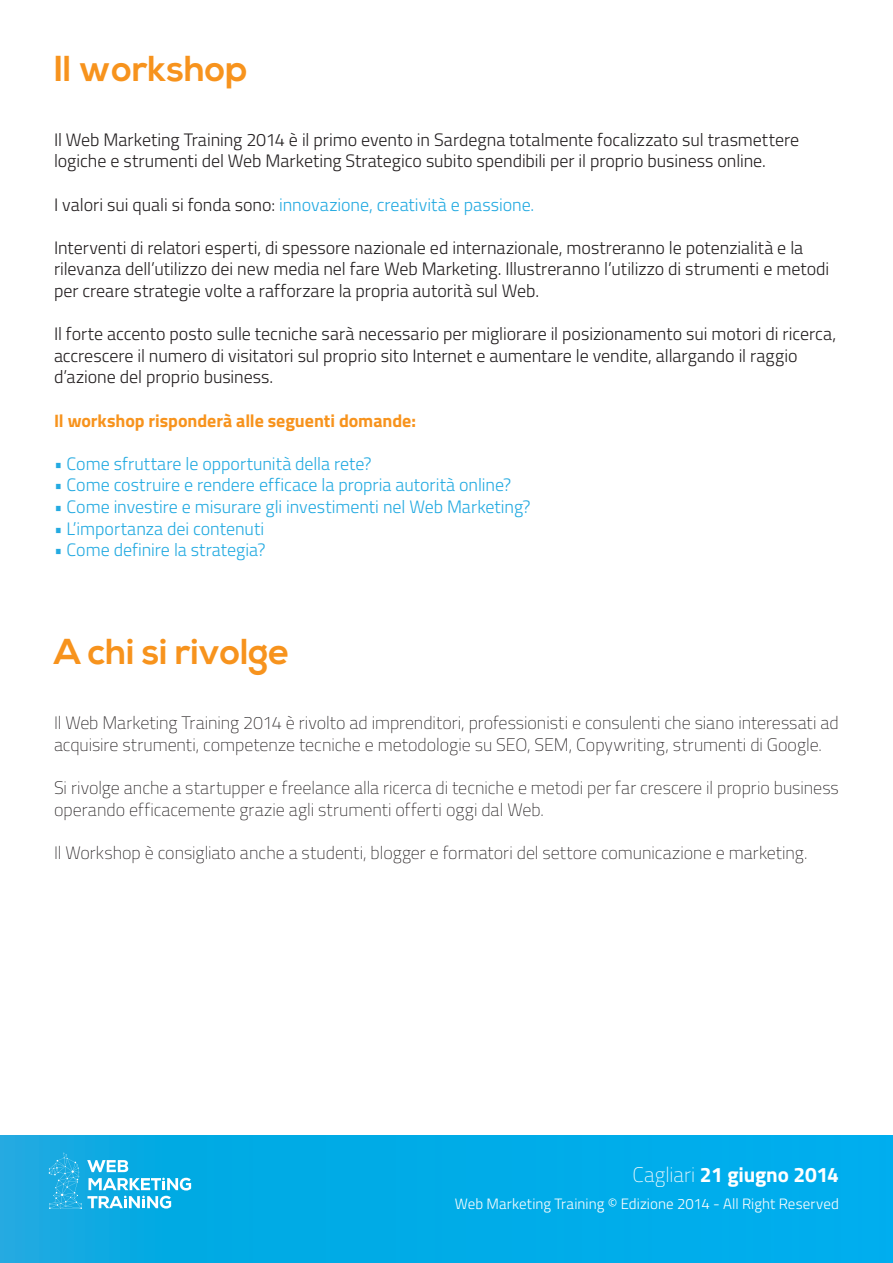
<style>
.page{position:relative;width:893px;height:1263px;background:#fff}
.page>*{position:absolute;margin:0;border:0;box-sizing:border-box;transform-origin:0 0}
.t1{font:700 36px "Nexa";color:#f7931d}
.t2{font:700 21px "Titillium";letter-spacing:-.01em;color:#fff}
.t3{font:300 18px/21.6px "Titillium";letter-spacing:-.005em;color:#231f20}
.t4{font:100 18px/21.6px "Titillium";letter-spacing:-.005em;color:#231f20}
.t5{font:300 18px "Titillium";letter-spacing:-.005em;color:#24aae1}
.t6{font:700 18px "Titillium";letter-spacing:-.005em;color:#f7931d}
.t7{font:300 15px "Titillium";letter-spacing:.005em;color:#fff}
.s1{color:#231f20}
.s2{font-weight:100}
</style>
<div class="page">
<svg style="left:0;top:1135px;width:893px;height:128px;background:#02abe7"></svg>
<svg style="left:49px;top:1153px;width:142px;height:56px;background:#3cbbe7"></svg>
<p class="t1" style="left:54px;top:48px;width:196px">Il workshop</p>
<p class="t3" style="left:54px;top:128px;width:747px">Il Web Marketing Training 2014 è il primo evento in Sardegna totalmente focalizzato sul trasmettere logiche e strumenti del Web Marketing Strategico subito spendibili per il proprio business online.</p>
<p class="t5" style="left:54px;top:191px;width:482px"><span class="s1">I valori sui quali si fonda sono:</span> innovazione, creatività e passione.</p>
<p class="t3" style="left:54px;top:236px;width:777px">Interventi di relatori esperti, di spessore nazionale ed internazionale, mostreranno le potenzialità e la rilevanza dell’utilizzo dei new media nel fare Web Marketing. Illustreranno l’utilizzo di strumenti e metodi per creare strategie volte a rafforzare la propria autorità sul Web.</p>
<p class="t3" style="left:54px;top:322px;width:784px">Il forte accento posto sulle tecniche sarà necessario per migliorare il posizionamento sui motori di ricerca, accrescere il numero di visitatori sul proprio sito Internet e aumentare le vendite, allargando il raggio d’azione del proprio business.</p>
<p class="t6" style="left:54px;top:407px;width:364px">Il workshop risponderà alle seguenti domande:</p>
<p class="t5" style="left:54px;top:450px;width:319px">• Come sfruttare le opportunità della rete?</p>
<p class="t5" style="left:54px;top:472px;width:459px">• Come costruire e rendere efficace la propria autorità online?</p>
<p class="t5" style="left:54px;top:494px;width:478px">• Come investire e misurare gli investimenti nel Web Marketing?</p>
<p class="t5" style="left:54px;top:515px;width:212px">• L’importanza dei contenuti</p>
<p class="t5" style="left:54px;top:537px;width:213px">• Come definire la strategia?</p>
<p class="t1" style="left:54px;top:631px;width:237px">A chi si rivolge</p>
<p class="t4" style="left:54px;top:711px;width:786px">Il Web Marketing Training 2014 è rivolto ad imprenditori, professionisti e consulenti che siano interessati ad acquisire strumenti, competenze tecniche e metodologie su SEO, SEM, Copywriting, strumenti di Google.</p>
<p class="t4" style="left:54px;top:776px;width:786px">Si rivolge anche a startupper e freelance alla ricerca di tecniche e metodi per far crescere il proprio business operando efficacemente grazie agli strumenti offerti oggi dal Web.</p>
<p class="t4" style="left:54px;top:841px;width:755px">Il Workshop è consigliato anche a studenti, blogger e formatori del settore comunicazione e marketing.</p>
<p class="t2" style="left:632px;top:1158px;width:208px"><span class="s2">Cagliari</span> 21 giugno 2014</p>
<p class="t7" style="left:455px;top:1193px;width:385px">Web Marketing Training © Edizione 2014 - All Right Reserved</p>
</div>
